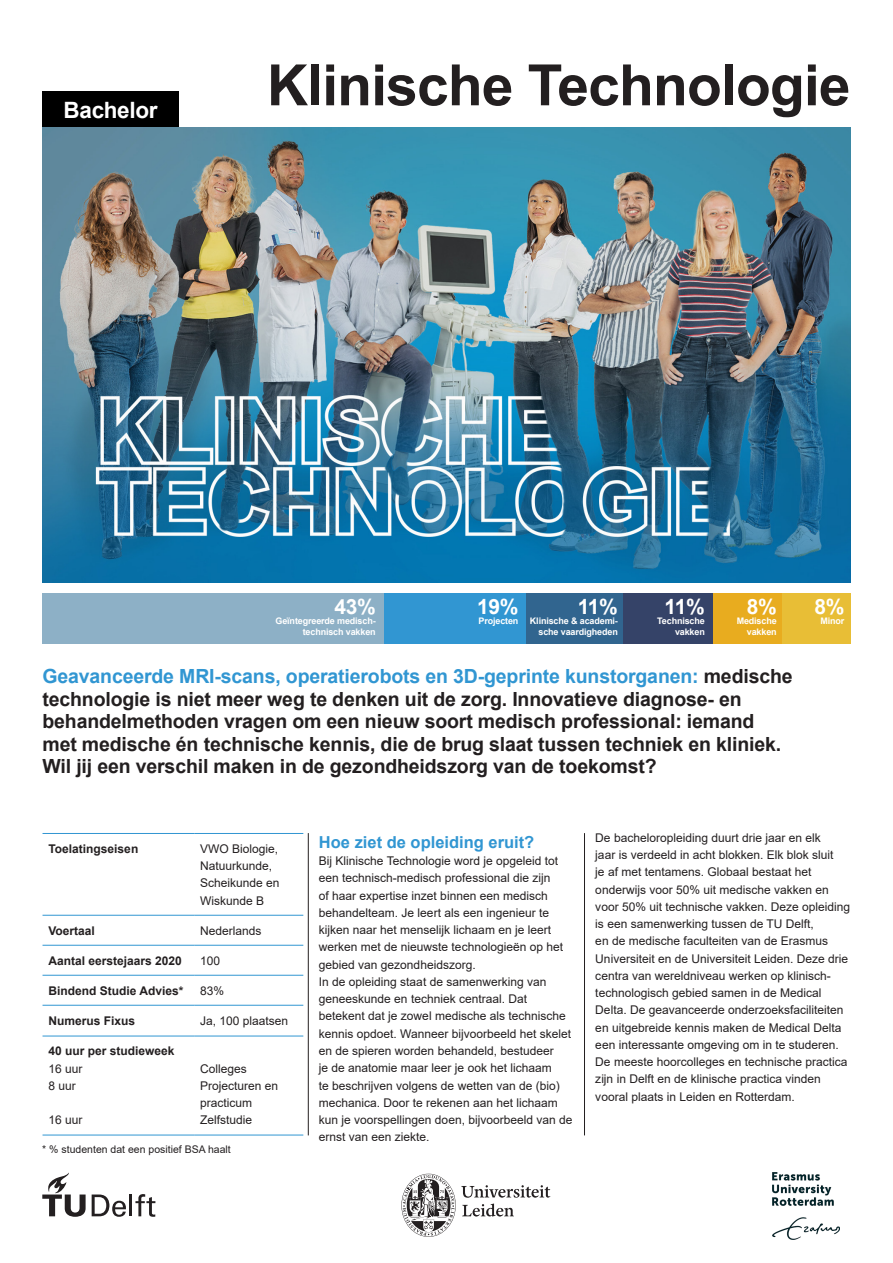
<style>
.page{position:relative;width:893px;height:1263px;background:#fff}
.page>*{position:absolute;margin:0;border:0;box-sizing:border-box;transform-origin:0 0}
.KOP{font:700 57px "Arial";letter-spacing:-.015em;color:#231f20}
.t1{font:700 22.5px "Arial";letter-spacing:-.015em;color:#fff}
.t2{font:700 21px "Arial";letter-spacing:-.045em;color:#fff}
.Intro{font:700 19.5px "Arial";letter-spacing:-.01em;color:#231f20}
.Intro-2{font:700 19.5px "Arial";letter-spacing:-.01em;color:#3196d2}
.Body{font:700 16.5px "Arial";color:#3196d2}
.Body-2{font:12px/17.2px "Arial";color:#231f20}
.t3{font:700 12px "Arial";color:#231f20}
.Body-3{font:10.5px "Arial";color:#231f20}
.t4{font:700 9px/10.5px "Arial";letter-spacing:-.015em;color:#fff;text-align:right}
.s1{color:#231f20}
</style>
<div class="page">
<hr style="left:129px;top:1194px;width:3px;height:22px;background:#231f20">
<svg style="left:42px;top:1173px;width:44px;height:44px"></svg>
<svg style="left:135px;top:1194px;width:20px;height:23px"></svg>
<svg style="left:92px;top:1194px;width:34px;height:23px"></svg>
<hr style="left:308px;top:833px;width:1px;height:302px;background:#231f20">
<hr style="left:584px;top:833px;width:1px;height:302px;background:#231f20">
<div style="left:43px;top:91px;width:136px;height:37px;background:#000"></div>
<hr style="left:43px;top:833px;width:151px;height:1px;background:#3196d2">
<hr style="left:194px;top:833px;width:109px;height:1px;background:#3196d2">
<hr style="left:43px;top:915px;width:151px;height:1px;background:#3196d2">
<hr style="left:194px;top:915px;width:109px;height:1px;background:#3196d2">
<hr style="left:43px;top:945px;width:151px;height:1px;background:#3196d2">
<hr style="left:194px;top:945px;width:109px;height:1px;background:#3196d2">
<hr style="left:43px;top:975px;width:151px;height:1px;background:#3196d2">
<hr style="left:194px;top:975px;width:109px;height:1px;background:#3196d2">
<hr style="left:43px;top:1005px;width:151px;height:1px;background:#3196d2">
<hr style="left:194px;top:1005px;width:109px;height:1px;background:#3196d2">
<hr style="left:43px;top:1036px;width:151px;height:1px;background:#3196d2">
<hr style="left:194px;top:1036px;width:109px;height:1px;background:#3196d2">
<hr style="left:43px;top:1135px;width:151px;height:1px;background:#3196d2">
<hr style="left:194px;top:1135px;width:109px;height:1px;background:#3196d2">
<div style="left:782px;top:593px;width:68px;height:51px;background:#e8be36"></div>
<div style="left:713px;top:593px;width:69px;height:51px;background:#e8ac1f"></div>
<div style="left:384px;top:593px;width:142px;height:51px;background:#3196d2"></div>
<div style="left:43px;top:593px;width:341px;height:51px;background:#8db0c6"></div>
<div style="left:622px;top:593px;width:91px;height:51px;background:#354368"></div>
<img style="left:43px;top:128px;width:807px;height:454px">
<div style="left:526px;top:593px;width:96px;height:51px;background:#31658f"></div>
<img style="left:773px;top:1172px;width:67px;height:67px">
<svg style="left:401px;top:1174px;width:149px;height:63px"></svg>
<p class="t1" style="left:64px;top:94px;width:95px">Bachelor</p>
<p class="KOP" style="left:267px;top:45px;width:585px">Klinische Technologie</p>
<p class="t2" style="left:334px;top:591px;width:43px">43%</p>
<p class="t4" style="left:276px;top:616px;width:102px">Geïntegreerde medisch-</p>
<p class="t4" style="left:303px;top:626px;width:75px">technisch vakken</p>
<p class="t2" style="left:477px;top:591px;width:43px">19%</p>
<p class="t4" style="left:478px;top:616px;width:41px">Projecten</p>
<p class="t2" style="left:578px;top:591px;width:42px">11%</p>
<p class="t4" style="left:530px;top:616px;width:89px">Klinische &amp; academi&shy;sche vaardigheden</p>
<p class="t2" style="left:665px;top:591px;width:42px">11%</p>
<p class="t4" style="left:657px;top:616px;width:49px">Technische vakken</p>
<p class="t2" style="left:747px;top:591px;width:32px">8%</p>
<p class="t4" style="left:737px;top:616px;width:42px">Medische vakken</p>
<p class="t2" style="left:814px;top:591px;width:32px">8%</p>
<p class="t4" style="left:820px;top:616px;width:25px">Minor</p>
<p class="Intro-2" style="left:43px;top:663px;width:752px">Geavanceerde MRI-scans, operatierobots en 3D-geprinte kunstorganen: <span class="s1">medische</span></p>
<p class="Intro" style="left:43px;top:685px;width:701px">technologie is niet meer weg te denken uit de zorg. Innovatieve diagnose- en</p>
<p class="Intro" style="left:43px;top:708px;width:713px">behandelmethoden vragen om een nieuw soort medisch professional: iemand</p>
<p class="Intro" style="left:43px;top:730px;width:740px">met medische én technische kennis, die de brug slaat tussen techniek en kliniek.</p>
<p class="Intro" style="left:43px;top:753px;width:616px">Wil jij een verschil maken in de gezondheidszorg van de toekomst?</p>
<p class="t3" style="left:49px;top:840px;width:91px">Toelatingseisen</p>
<p class="Body-2" style="left:200px;top:840px;width:81px">VWO Biologie,<br>Natuurkunde,<br>Scheikunde en<br>Wiskunde B</p>
<p class="t3" style="left:49px;top:922px;width:48px">Voertaal</p>
<p class="Body-2" style="left:200px;top:922px;width:63px">Nederlands</p>
<p class="t3" style="left:49px;top:952px;width:135px">Aantal eerstejaars 2020</p>
<p class="Body-2" style="left:200px;top:952px;width:22px">100</p>
<p class="t3" style="left:49px;top:982px;width:136px">Bindend Studie Advies*</p>
<p class="Body-2" style="left:200px;top:982px;width:26px">83%</p>
<p class="t3" style="left:49px;top:1012px;width:88px">Numerus Fixus</p>
<p class="Body-2" style="left:200px;top:1012px;width:90px">Ja, 100 plaatsen</p>
<p class="t3" style="left:49px;top:1043px;width:128px">40 uur per studieweek</p>
<p class="Body-2" style="left:49px;top:1060px;width:36px">16 uur</p>
<p class="Body-2" style="left:49px;top:1077px;width:29px">8 uur</p>
<p class="Body-2" style="left:49px;top:1111px;width:36px">16 uur</p>
<p class="Body-2" style="left:200px;top:1060px;width:48px">Colleges</p>
<p class="Body-2" style="left:200px;top:1077px;width:80px">Projecturen en practicum</p>
<p class="Body-2" style="left:200px;top:1111px;width:54px">Zelfstudie</p>
<p class="Body-3" style="left:42px;top:1142px;width:190px">* % studenten dat een positief BSA haalt</p>
<p class="Body" style="left:319px;top:830px;width:217px">Hoe ziet de opleiding eruit?</p>
<p class="Body-2" style="left:319px;top:852px;width:241px">Bij Klinische Technologie word je opgeleid tot</p>
<p class="Body-2" style="left:319px;top:869px;width:233px">een technisch-medisch professional die zijn</p>
<p class="Body-2" style="left:319px;top:887px;width:230px">of haar expertise inzet binnen een medisch</p>
<p class="Body-2" style="left:319px;top:904px;width:232px">behandelteam. Je leert als een ingenieur te</p>
<p class="Body-2" style="left:319px;top:921px;width:234px">kijken naar het menselijk lichaam en je leert</p>
<p class="Body-2" style="left:319px;top:938px;width:246px">werken met de nieuwste technologieën op het</p>
<p class="Body-2" style="left:319px;top:956px;width:158px">gebied van gezondheidszorg.</p>
<p class="Body-2" style="left:319px;top:973px;width:229px">In de opleiding staat de samenwerking van</p>
<p class="Body-2" style="left:319px;top:990px;width:210px">geneeskunde en techniek centraal. Dat</p>
<p class="Body-2" style="left:319px;top:1007px;width:248px">betekent dat je zowel medische als technische</p>
<p class="Body-2" style="left:319px;top:1025px;width:254px">kennis opdoet. Wanneer bijvoorbeeld het skelet</p>
<p class="Body-2" style="left:319px;top:1042px;width:236px">en de spieren worden behandeld, bestudeer</p>
<p class="Body-2" style="left:319px;top:1059px;width:234px">je de anatomie maar leer je ook het lichaam</p>
<p class="Body-2" style="left:319px;top:1076px;width:242px">te beschrijven volgens de wetten van de (bio)</p>
<p class="Body-2" style="left:319px;top:1094px;width:240px">mechanica. Door te rekenen aan het lichaam</p>
<p class="Body-2" style="left:319px;top:1111px;width:255px">kun je voorspellingen doen, bijvoorbeeld van de</p>
<p class="Body-2" style="left:319px;top:1128px;width:112px">ernst van een ziekte.</p>
<p class="Body-2" style="left:595px;top:829px;width:227px">De bacheloropleiding duurt drie jaar en elk</p>
<p class="Body-2" style="left:595px;top:846px;width:240px">jaar is verdeeld in acht blokken. Elk blok sluit</p>
<p class="Body-2" style="left:595px;top:863px;width:218px">je af met tentamens. Globaal bestaat het</p>
<p class="Body-2" style="left:595px;top:881px;width:235px">onderwijs voor 50% uit medische vakken en</p>
<p class="Body-2" style="left:595px;top:898px;width:256px">voor 50% uit technische vakken. Deze opleiding</p>
<p class="Body-2" style="left:595px;top:915px;width:220px">is een samenwerking tussen de TU Delft,</p>
<p class="Body-2" style="left:595px;top:932px;width:234px">en de medische faculteiten van de Erasmus</p>
<p class="Body-2" style="left:595px;top:950px;width:254px">Universiteit en de Universiteit Leiden. Deze drie</p>
<p class="Body-2" style="left:595px;top:967px;width:250px">centra van wereldniveau werken op klinisch&shy;technologisch gebied samen in de Medical Delta. De geavanceerde onderzoeksfaciliteiten en uitgebreide kennis maken de Medical Delta een interessante omgeving om in te studeren.</p>
<p class="Body-2" style="left:595px;top:1053px;width:254px">De meeste hoorcolleges en technische practica</p>
<p class="Body-2" style="left:595px;top:1070px;width:227px">zijn in Delft en de klinische practica vinden</p>
<p class="Body-2" style="left:595px;top:1088px;width:201px">vooral plaats in Leiden en Rotterdam.</p>
</div>
